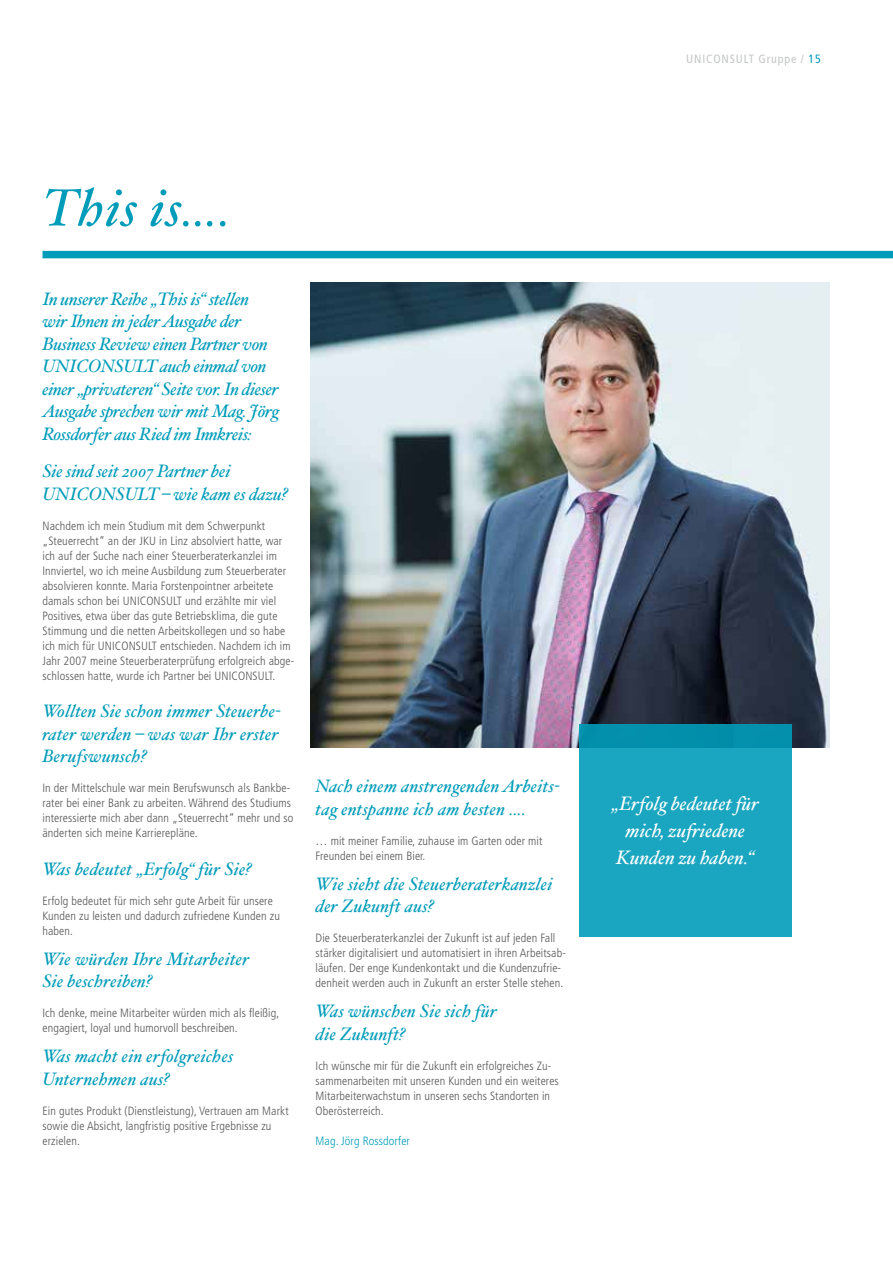
<style>
.page{position:relative;width:893px;height:1263px;background:#fff}
.page>*{position:absolute;margin:0;border:0;box-sizing:border-box;transform-origin:0 0}
.t1{font:italic 52.5px "Hoefler Text";letter-spacing:.02em;color:#009cb9}
.t2{font:italic 19.5px/27px "Hoefler Text";color:#fff;text-align:center}
.t3{font:italic 18px/22.5px "Hoefler Text";color:#009cb9}
.t4{font:italic 18px/22.5px "Hoefler Text";letter-spacing:-.02em;color:#009cb9}
.t5{font:300 condensed 12px/15px "Frutiger";letter-spacing:.01em;color:#565656}
.t6{font:condensed 12px "Frutiger";letter-spacing:.07em;color:#c5c6c6}
.t7{font:300 condensed 12px "Frutiger";letter-spacing:.01em;color:#009cb9}
.s1{color:#009cb9}
</style>
<div class="page">
<div style="left:43px;top:251px;width:850px;height:7px;background:#009cb9"></div>
<img style="left:311px;top:283px;width:518px;height:464px">
<svg style="left:579px;top:724px;width:213px;height:213px;background:#17a3bd"></svg>
<p class="t6" style="left:686px;top:52px;width:136px">UNICONSULT Gruppe / <span class="s1">15</span></p>
<h1 class="t1" style="left:43px;top:176px;width:190px">This is….</h1>
<h3 class="t4" style="left:43px;top:287px;width:238px">In unserer Reihe „This is“ stellen<br>wir Ihnen in jeder Ausgabe der Business Review einen Partner von UNICONSULT auch einmal von einer „privateren“ Seite vor. In dieser Ausgabe sprechen wir mit Mag. Jörg Rossdorfer aus Ried im Innkreis:</h3>
<h3 class="t3" style="left:43px;top:460px;width:247px">Sie sind seit 2007 Partner bei<br>UNICONSULT – wie kam es dazu?</h3>
<p class="t5" style="left:43px;top:518px;width:253px">Nachdem ich mein Studium mit dem Schwerpunkt „Steuerrecht“ an der JKU in Linz absolviert hatte, war ich auf der Suche nach einer Steuerberaterkanzlei im Innviertel, wo ich meine Ausbildung zum Steuerberater absolvieren konnte. Maria Forstenpointner arbeitete damals schon bei UNICONSULT und erzählte mir viel Positives, etwa über das gute Betriebsklima, die gute Stimmung und die netten Arbeitskollegen und so habe ich mich für UNICONSULT entschieden. Nachdem ich im Jahr 2007 meine Steuerberaterprüfung erfolgreich abge&shy;schlossen hatte, wurde ich Partner bei UNICONSULT.</p>
<h3 class="t3" style="left:43px;top:700px;width:240px;text-align:justify">Wollten Sie schon immer Steuerbe&shy;rater werden – was war Ihr erster Berufswunsch?</h3>
<p class="t5" style="left:43px;top:781px;width:252px">In der Mittelschule war mein Berufswunsch als Bankbe&shy;rater bei einer Bank zu arbeiten. Während des Studiums interessierte mich aber dann „Steuerrecht“ mehr und so änderten sich meine Karrierepläne.</p>
<h3 class="t3" style="left:43px;top:857px;width:211px">Was bedeutet „Erfolg“ für Sie?</h3>
<p class="t5" style="left:43px;top:893px;width:239px">Erfolg bedeutet für mich sehr gute Arbeit für unsere<br>Kunden zu leisten und dadurch zufriedene Kunden zu haben.</p>
<h3 class="t3" style="left:43px;top:947px;width:208px">Wie würden Ihre Mitarbeiter<br>Sie beschreiben?</h3>
<p class="t5" style="left:43px;top:1006px;width:238px">Ich denke, meine Mitarbeiter würden mich als fleißig, engagiert, loyal und humorvoll beschreiben.</p>
<h3 class="t3" style="left:43px;top:1045px;width:193px">Was macht ein erfolgreiches<br>Unternehmen aus?</h3>
<p class="t5" style="left:43px;top:1103px;width:248px">Ein gutes Produkt (Dienstleistung), Vertrauen am Markt sowie die Absicht, langfristig positive Ergebnisse zu erzielen.</p>
<h3 class="t3" style="left:316px;top:775px;width:246px">Nach einem anstrengenden Arbeits&shy;tag entspanne ich am besten ….</h3>
<p class="t5" style="left:316px;top:833px;width:228px">… mit meiner Familie, zuhause im Garten oder mit<br>Freunden bei einem Bier.</p>
<h3 class="t3" style="left:316px;top:872px;width:238px">Wie sieht die Steuerberaterkanzlei der Zukunft aus?</h3>
<p class="t5" style="left:316px;top:931px;width:252px">Die Steuerberaterkanzlei der Zukunft ist auf jeden Fall stärker digitalisiert und automatisiert in ihren Arbeitsab&shy;läufen. Der enge Kundenkontakt und die Kundenzufrie&shy;denheit werden auch in Zukunft an erster Stelle stehen.</p>
<h3 class="t3" style="left:316px;top:1000px;width:183px">Was wünschen Sie sich für die Zukunft?</h3>
<p class="t5" style="left:316px;top:1058px;width:245px">Ich wünsche mir für die Zukunft ein erfolgreiches Zu&shy;sammenarbeiten mit unseren Kunden und ein weiteres Mitarbeiterwachstum in unseren sechs Standorten in Oberösterreich.</p>
<p class="t7" style="left:316px;top:1134px;width:96px">Mag. Jörg Rossdorfer</p>
<h2 class="t2" style="left:612px;top:790px;width:149px">„Erfolg bedeutet für mich, zufriedene<br>Kunden zu haben.“</h2>
</div>
